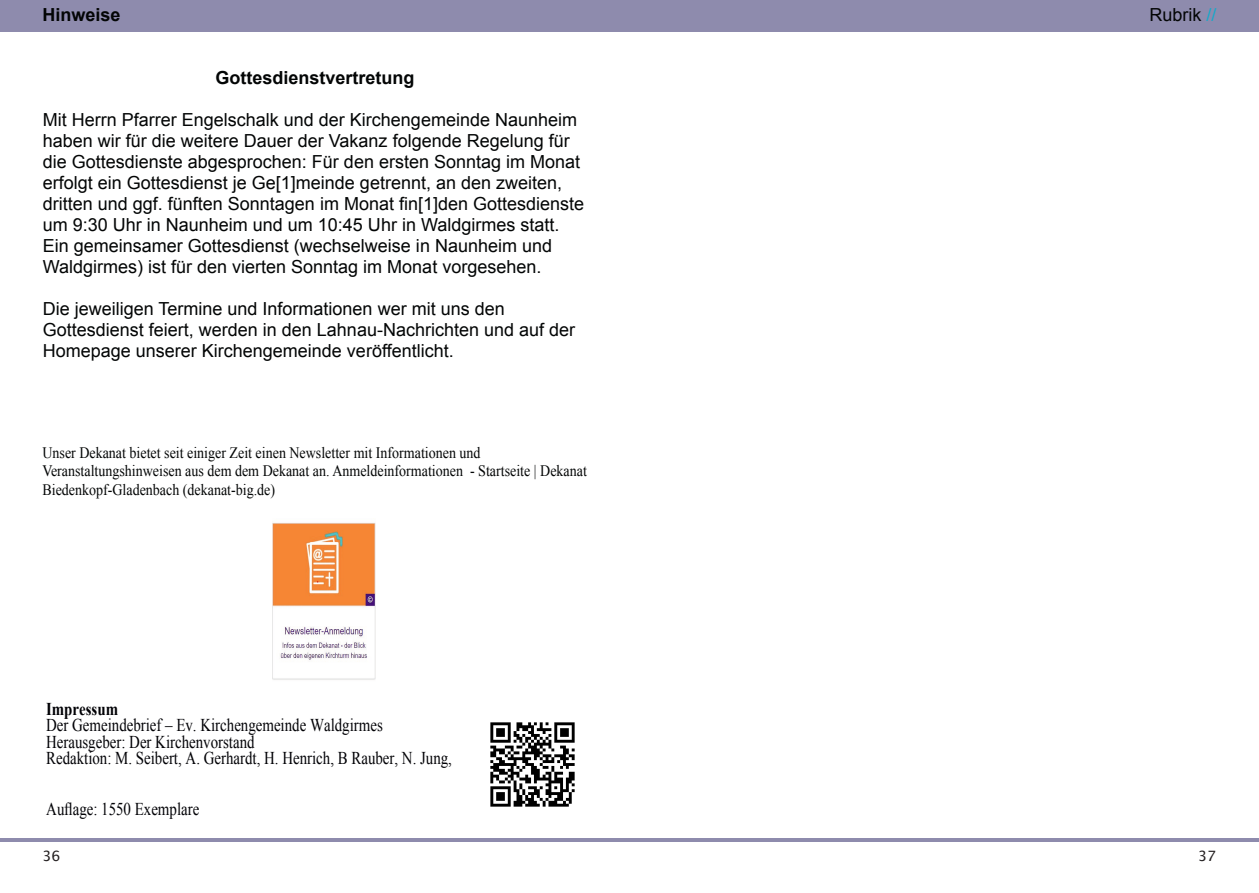
<style>
.page{position:relative;width:1259px;height:893px;background:#fff}
.page>*{position:absolute;margin:0;border:0;box-sizing:border-box;transform-origin:0 0}
.t1{font:18px/21px "Arial";color:#030505}
.t2{font:18px/16.4px "Times New Roman";color:#020206;scale:.83 1}
.t3{font:700 18px "Arial";color:#030505}
.t4{font:700 18px "Times New Roman";color:#020206;scale:.83 1}
.t5{font:15.9px/18.5px "Times New Roman";color:#030505;scale:.88 1}
.t6{font:14.25px "Lucida Grande";color:#231f20}
.s1{color:#13a9ca}
</style>
<div class="page">
<div style="left:0;top:0;width:1259px;height:32px;background:#8e8bad"></div>
<hr style="left:0;top:838px;width:1259px;height:3px;background:#8e8bad">
<img style="left:490px;top:722px;width:85px;height:85px">
<img style="left:272px;top:522px;width:103px;height:158px">
<p class="t3" style="left:43px;top:8px;width:80px">Hinweise</p>
<p class="t1" style="left:1149px;top:6px;width:69px">Rubrik <span class="s1">//</span></p>
<p class="t3" style="left:215px;top:71px;width:201px">Gottesdienstvertretung</p>
<p class="t1" style="left:43px;top:111px;width:543px">Mit Herrn Pfarrer Engelschalk und der Kirchengemeinde Naunheim haben wir für die weitere Dauer der Vakanz folgende Regelung für die Gottesdienste abgesprochen: Für den ersten Sonntag im Monat erfolgt ein Gottesdienst je Ge[1]meinde getrennt, an den zweiten, dritten und ggf. fünften Sonntagen im Monat fin[1]den Gottesdienste um 9:30 Uhr in Naunheim und um 10:45 Uhr in Waldgirmes statt.<br>Ein gemeinsamer Gottesdienst (wechselweise in Naunheim und Waldgirmes) ist für den vierten Sonntag im Monat vorgesehen.</p>
<p class="t1" style="left:43px;top:300px;width:534px">Die jeweiligen Termine und Informationen wer mit uns den<br>Gottesdienst feiert, werden in den Lahnau-Nachrichten und auf der<br>Homepage unserer Kirchengemeinde veröffentlicht.</p>
<p class="t5" style="left:42px;top:444px;width:620px">Unser Dekanat bietet seit einiger Zeit einen Newsletter mit Informationen und<br>Veranstaltungshinweisen aus dem dem Dekanat an. Anmeldeinformationen - Startseite | Dekanat<br>Biedenkopf-Gladenbach (dekanat-big.de)</p>
<p class="t4" style="left:46px;top:703px;width:88px">Impressum</p>
<p class="t2" style="left:46px;top:719px;width:490px">Der Gemeindebrief – Ev. Kirchengemeinde Waldgirmes<br>Herausgeber: Der Kirchenvorstand<br>Redaktion: M. Seibert, A. Gerhardt, H. Henrich, B Rauber, N. Jung,</p>
<p class="t2" style="left:46px;top:802px;width:186px">Auflage: 1550 Exemplare</p>
<p class="t6" style="left:43px;top:850px;width:20px">36</p>
<p class="t6" style="left:1198px;top:850px;width:20px">37</p>
</div>
